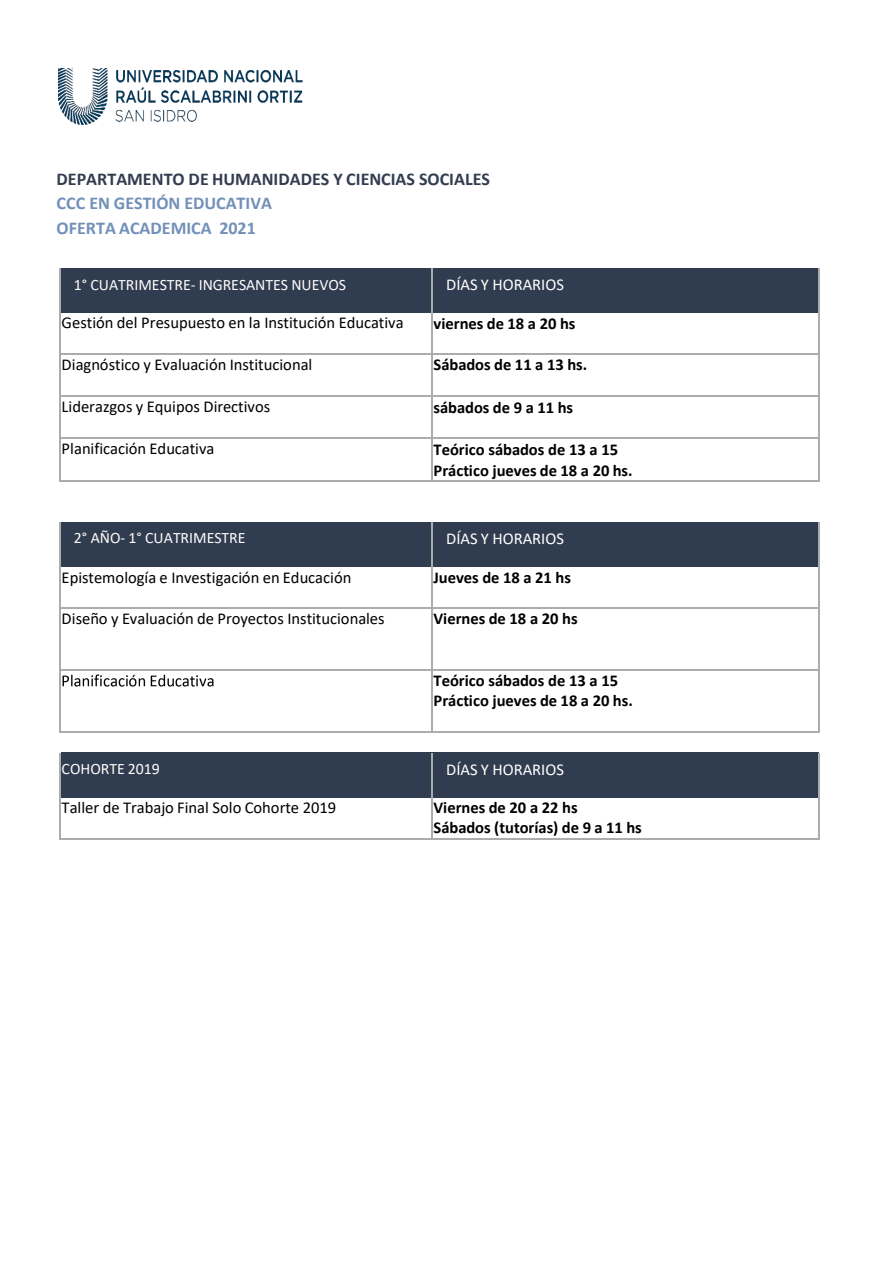
<style>
.page{position:relative;width:894px;height:1264px;background:#fff}
.page>*{position:absolute;margin:0;border:0;box-sizing:border-box;transform-origin:0 0}
.t1{font:700 18px "Calibri";color:#333d50}
.t2{font:700 18px/24.6px "Calibri";color:#7390b8}
.t3{font:16.5px "Calibri";color:#000}
.t4{font:700 16.5px/21px "Calibri";letter-spacing:-.005em;color:#000}
.t5{font:16.5px "Calibri";color:#fff}
.t6{font:15.9px "Calibri";color:#fffcfb}
</style>
<div class="page">
<div style="left:61px;top:268px;width:370px;height:45px;background:#303c4f"></div>
<div style="left:432px;top:268px;width:386px;height:45px;background:#303c4f"></div>
<hr style="left:59px;top:268px;width:2px;height:45px;background:#acacac">
<hr style="left:431px;top:268px;width:1px;height:45px;background:#acacac">
<hr style="left:818px;top:268px;width:2px;height:45px;background:#acacac">
<hr style="left:59px;top:313px;width:2px;height:40px;background:#acacac">
<hr style="left:431px;top:313px;width:1px;height:40px;background:#acacac">
<hr style="left:818px;top:313px;width:2px;height:40px;background:#acacac">
<hr style="left:61px;top:353px;width:370px;height:1px;background:#acacac">
<hr style="left:432px;top:353px;width:386px;height:1px;background:#acacac">
<hr style="left:59px;top:354px;width:2px;height:41px;background:#acacac">
<hr style="left:431px;top:354px;width:1px;height:41px;background:#acacac">
<hr style="left:818px;top:354px;width:2px;height:41px;background:#acacac">
<hr style="left:61px;top:395px;width:370px;height:1px;background:#acacac">
<hr style="left:432px;top:395px;width:386px;height:1px;background:#acacac">
<hr style="left:59px;top:396px;width:2px;height:40px;background:#acacac">
<hr style="left:431px;top:396px;width:1px;height:40px;background:#acacac">
<hr style="left:818px;top:396px;width:2px;height:40px;background:#acacac">
<hr style="left:61px;top:436px;width:370px;height:2px;background:#acacac">
<hr style="left:432px;top:436px;width:386px;height:2px;background:#acacac">
<hr style="left:59px;top:438px;width:2px;height:42px;background:#acacac">
<hr style="left:61px;top:480px;width:370px;height:1px;background:#acacac">
<hr style="left:431px;top:438px;width:1px;height:42px;background:#acacac">
<hr style="left:432px;top:480px;width:386px;height:1px;background:#acacac">
<hr style="left:818px;top:438px;width:2px;height:42px;background:#acacac">
<div style="left:61px;top:522px;width:370px;height:44px;background:#303c4f"></div>
<div style="left:432px;top:522px;width:386px;height:44px;background:#303c4f"></div>
<hr style="left:59px;top:522px;width:2px;height:44px;background:#acacac">
<hr style="left:431px;top:522px;width:1px;height:44px;background:#acacac">
<hr style="left:818px;top:522px;width:2px;height:44px;background:#acacac">
<hr style="left:59px;top:566px;width:2px;height:41px;background:#acacac">
<hr style="left:431px;top:566px;width:1px;height:41px;background:#acacac">
<hr style="left:818px;top:566px;width:2px;height:41px;background:#acacac">
<hr style="left:61px;top:607px;width:370px;height:1px;background:#acacac">
<hr style="left:432px;top:607px;width:386px;height:1px;background:#acacac">
<hr style="left:59px;top:608px;width:2px;height:61px;background:#acacac">
<hr style="left:431px;top:608px;width:1px;height:61px;background:#acacac">
<hr style="left:818px;top:608px;width:2px;height:61px;background:#acacac">
<hr style="left:61px;top:669px;width:370px;height:1px;background:#acacac">
<hr style="left:432px;top:669px;width:386px;height:1px;background:#acacac">
<hr style="left:59px;top:670px;width:2px;height:60px;background:#acacac">
<hr style="left:61px;top:730px;width:370px;height:2px;background:#acacac">
<hr style="left:431px;top:670px;width:1px;height:60px;background:#acacac">
<hr style="left:432px;top:730px;width:386px;height:2px;background:#acacac">
<hr style="left:818px;top:670px;width:2px;height:60px;background:#acacac">
<div style="left:61px;top:752px;width:370px;height:45px;background:#303c4f"></div>
<div style="left:432px;top:752px;width:386px;height:45px;background:#303c4f"></div>
<hr style="left:59px;top:752px;width:2px;height:45px;background:#acacac">
<hr style="left:431px;top:752px;width:1px;height:45px;background:#acacac">
<hr style="left:818px;top:752px;width:2px;height:45px;background:#acacac">
<hr style="left:59px;top:797px;width:2px;height:41px;background:#acacac">
<hr style="left:61px;top:838px;width:370px;height:2px;background:#acacac">
<hr style="left:431px;top:797px;width:1px;height:41px;background:#acacac">
<hr style="left:432px;top:838px;width:386px;height:2px;background:#acacac">
<hr style="left:818px;top:797px;width:2px;height:41px;background:#acacac">
<img style="left:59px;top:68px;width:243px;height:57px">
<img style="left:62px;top:674px;width:152px;height:13px">
<p class="t1" style="left:57px;top:166px;width:435px">DEPARTAMENTO DE HUMANIDADES Y CIENCIAS SOCIALES</p>
<p class="t2" style="left:57px;top:190px;width:217px">CCC EN GESTIÓN EDUCATIVA<br>OFERTA ACADEMICA 2021</p>
<p class="t6" style="left:74px;top:273px;width:274px">1° CUATRIMESTRE- INGRESANTES NUEVOS</p>
<p class="t5" style="left:446px;top:273px;width:119px">DÍAS Y HORARIOS</p>
<p class="t3" style="left:62px;top:311px;width:343px">Gestión del Presupuesto en la Institución Educativa</p>
<p class="t4" style="left:433px;top:312px;width:143px">viernes de 18 a 20 hs</p>
<p class="t3" style="left:62px;top:353px;width:252px">Diagnóstico y Evaluación Institucional</p>
<p class="t4" style="left:433px;top:354px;width:155px">Sábados de 11 a 13 hs.</p>
<p class="t3" style="left:62px;top:395px;width:210px">Liderazgos y Equipos Directivos</p>
<p class="t4" style="left:433px;top:396px;width:141px">sábados de 9 a 11 hs</p>
<p class="t3" style="left:62px;top:437px;width:154px">Planificación Educativa</p>
<p class="t4" style="left:433px;top:438px;width:201px">Teórico sábados de 13 a 15<br>Práctico jueves de 18 a 20 hs.</p>
<p class="t6" style="left:74px;top:527px;width:173px">2° AÑO- 1° CUATRIMESTRE</p>
<p class="t5" style="left:446px;top:527px;width:119px">DÍAS Y HORARIOS</p>
<p class="t3" style="left:62px;top:565px;width:291px">Epistemología e Investigación en Educación</p>
<p class="t4" style="left:433px;top:566px;width:139px">Jueves de 18 a 21 hs</p>
<p class="t3" style="left:62px;top:607px;width:324px">Diseño y Evaluación de Proyectos Institucionales</p>
<p class="t4" style="left:433px;top:608px;width:146px">Viernes de 18 a 20 hs</p>
<p class="t4" style="left:433px;top:670px;width:201px;line-height:20.4px">Teórico sábados de 13 a 15<br>Práctico jueves de 18 a 20 hs.</p>
<p class="t6" style="left:62px;top:757px;width:100px">COHORTE 2019</p>
<p class="t5" style="left:446px;top:757px;width:119px">DÍAS Y HORARIOS</p>
<p class="t3" style="left:62px;top:795px;width:276px">Taller de Trabajo Final Solo Cohorte 2019</p>
<p class="t4" style="left:433px;top:797px;width:210px;line-height:20.1px">Viernes de 20 a 22 hs<br>Sábados (tutorías) de 9 a 11 hs</p>
</div>
